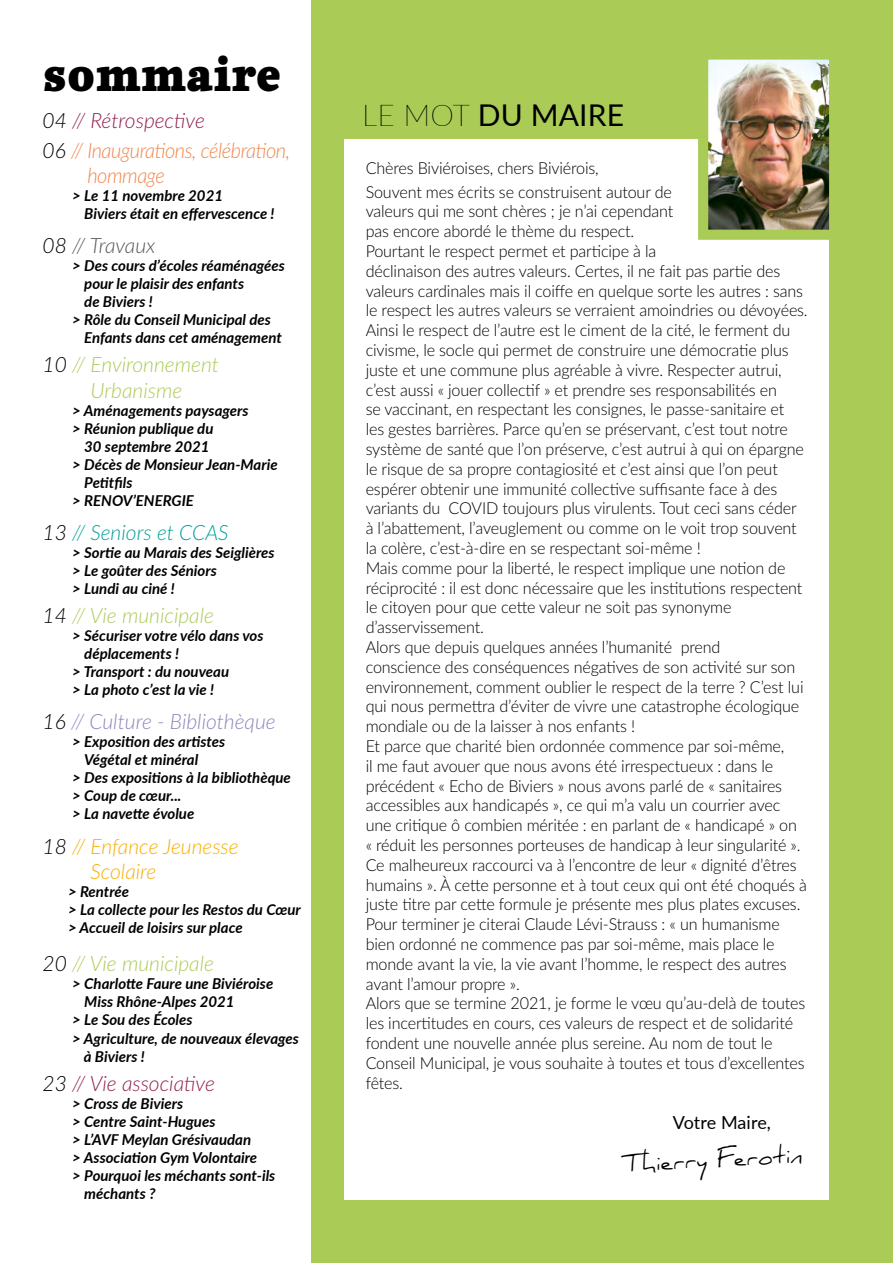
<style>
.page{position:relative;width:893px;height:1263px;background:#fff}
.page>*{position:absolute;margin:0;border:0;box-sizing:border-box;transform-origin:0 0}
.t1{font:900 45px "Quercus 10";letter-spacing:.005em;color:#000}
.t2{font:30px "Lato";letter-spacing:.005em;color:#000}
.t3{font:24px "Daniel";color:#000}
.t4{font:italic 300 21px/25.2px "Lato";color:#abcb57;text-align:center}
.t5{font:italic 300 21px/29.7px "Lato";letter-spacing:-.02em;color:#f08449;scale:.95 1}
.t6{font:italic 300 21px/25.2px "Lato";color:#f9ae00}
.t7{font:italic 300 21px "Lato";color:#9184be}
.t8{font:italic 300 21px "Lato";color:#911f50}
.t9{font:italic 300 21px "Lato";color:#00a19a}
.t10{font:italic 300 21px "Lato";color:#565655}
.t11{font:18px "Lato";letter-spacing:-.005em;color:#000}
.t12{font:300 16.5px/19.8px "Lato";letter-spacing:-.01em;color:#000}
.t13{font:italic 700 15px/18px "Lato";color:#000}
.s1{color:#000}
.s2{color:#911f50}
.s3{font-weight:100}
</style>
<div class="page">
<div style="left:312px;top:0;width:581px;height:1263px;background:#abcb57"></div>
<div style="left:344px;top:139px;width:485px;height:1060px;background:#fff"></div>
<img style="left:709px;top:60px;width:119px;height:169px">
<div style="left:698px;top:49px;width:141px;height:191px;border:10px solid #abcb57"></div>
<h1 class="t1" style="left:43px;top:42px;width:240px">sommaire</h1>
<p class="t5" style="left:43px;top:105px;width:262px"><span class="s1">04</span> <span class="s2">// Rétrospective<br></span><span class="s1">06</span> // Inaugurations, célébration,</p>
<p class="t5" style="left:87px;top:160px;width:83px">hommage</p>
<p class="t13" style="left:84px;top:186px;width:192px;text-indent:-12px">&gt; Le 11 novembre 2021<br>Biviers était en effervescence !</p>
<p class="t10" style="left:43px;top:231px;width:114px"><span class="s1">08</span> // Travaux</p>
<p class="t13" style="left:72px;top:256px;width:214px">&gt; Des cours d’écoles réaménagées</p>
<p class="t13" style="left:84px;top:274px;width:161px">pour le plaisir des enfants</p>
<p class="t13" style="left:84px;top:292px;width:70px">de Biviers !</p>
<p class="t13" style="left:72px;top:310px;width:200px">&gt; Rôle du Conseil Municipal des</p>
<p class="t13" style="left:84px;top:328px;width:199px">Enfants dans cet aménagement</p>
<p class="t4" style="left:43px;top:352px;width:178px"><span class="s1">10</span> // Environnement<br>Urbanisme</p>
<p class="t13" style="left:72px;top:401px;width:178px">&gt; Aménagements paysagers</p>
<p class="t13" style="left:72px;top:419px;width:143px">&gt; Réunion publique du</p>
<p class="t13" style="left:84px;top:437px;width:127px">30 septembre 2021</p>
<p class="t13" style="left:72px;top:455px;width:207px">&gt; Décès de Monsieur Jean-Marie</p>
<p class="t13" style="left:84px;top:473px;width:50px">Petitfils</p>
<p class="t13" style="left:72px;top:491px;width:123px">&gt; RENOV’ENERGIE</p>
<p class="t9" style="left:43px;top:517px;width:188px"><span class="s1">13</span> // Seniors et CCAS</p>
<p class="t13" style="left:72px;top:542px;width:204px">&gt; Sortie au Marais des Seiglières &gt; Le goûter des Séniors<br>&gt; Lundi au ciné !</p>
<p class="t4" style="left:43px;top:602px;width:173px"><span class="s1">14</span> // Vie municipale</p>
<p class="t13" style="left:72px;top:626px;width:193px">&gt; Sécuriser votre vélo dans vos</p>
<p class="t13" style="left:84px;top:644px;width:96px">déplacements !</p>
<p class="t13" style="left:72px;top:662px;width:158px">&gt; Transport : du nouveau</p>
<p class="t13" style="left:72px;top:680px;width:143px">&gt; La photo c’est la vie !</p>
<p class="t7" style="left:43px;top:707px;width:235px"><span class="s1">16</span> // Culture - Bibliothèque</p>
<p class="t13" style="left:72px;top:732px;width:154px">&gt; Exposition des artistes</p>
<p class="t13" style="left:84px;top:750px;width:115px">Végétal et minéral</p>
<p class="t13" style="left:72px;top:768px;width:220px">&gt; Des expositions à la bibliothèque</p>
<p class="t13" style="left:72px;top:786px;width:111px">&gt; Coup de cœur...</p>
<p class="t13" style="left:72px;top:804px;width:124px">&gt; La navette évolue</p>
<p class="t6" style="left:90px;top:833px;width:150px;text-indent:-48px"><span class="s1">18</span> // Enfance Jeunesse<br>Scolaire</p>
<p class="t13" style="left:68px;top:882px;width:234px">&gt; Rentrée<br>&gt; La collecte pour les Restos du Cœur &gt; Accueil de loisirs sur place</p>
<p class="t4" style="left:43px;top:950px;width:173px"><span class="s1">20</span> // Vie municipale</p>
<p class="t13" style="left:72px;top:974px;width:203px">&gt; Charlotte Faure une Biviéroise</p>
<p class="t13" style="left:84px;top:992px;width:152px">Miss Rhône-Alpes 2021</p>
<p class="t13" style="left:72px;top:1010px;width:122px">&gt; Le Sou des Écoles</p>
<p class="t13" style="left:72px;top:1028px;width:228px">&gt; Agriculture, de nouveaux élevages</p>
<p class="t13" style="left:84px;top:1046px;width:62px">à Biviers !</p>
<p class="t8" style="left:43px;top:1069px;width:174px"><span class="s1">23</span> // Vie associative</p>
<p class="t13" style="left:72px;top:1094px;width:112px">&gt; Cross de Biviers</p>
<p class="t13" style="left:72px;top:1112px;width:145px">&gt; Centre Saint-Hugues</p>
<p class="t13" style="left:72px;top:1130px;width:180px">&gt; L’AVF Meylan Grésivaudan</p>
<p class="t13" style="left:72px;top:1148px;width:186px">&gt; Association Gym Volontaire</p>
<p class="t13" style="left:72px;top:1166px;width:205px">&gt; Pourquoi les méchants sont-ils</p>
<p class="t13" style="left:84px;top:1184px;width:73px">méchants ?</p>
<h2 class="t2" style="left:362px;top:94px;width:263px"><span class="s3">LE MOT</span> DU MAIRE</h2>
<p class="t12" style="left:366px;top:155px;width:308px;line-height:24px">Chères Biviéroises, chers Biviérois,<br>Souvent mes écrits se construisent autour de</p>
<p class="t12" style="left:366px;top:201px;width:443px">valeurs qui me sont chères ; je n’ai cependant<br>pas encore abordé le thème du respect.<br>Pourtant le respect permet et participe à la<br>déclinaison des autres valeurs. Certes, il ne fait pas partie des valeurs cardinales mais il coiffe en quelque sorte les autres : sans le respect les autres valeurs se verraient amoindries ou dévoyées.<br>Ainsi le respect de l’autre est le ciment de la cité, le ferment du civisme, le socle qui permet de construire une démocratie plus juste et une commune plus agréable à vivre. Respecter autrui, c’est aussi « jouer collectif » et prendre ses responsabilités en<br>se vaccinant, en respectant les consignes, le passe-sanitaire et<br>les gestes barrières. Parce qu’en se préservant, c’est tout notre système de santé que l’on préserve, c’est autrui à qui on épargne le risque de sa propre contagiosité et c’est ainsi que l’on peut espérer obtenir une immunité collective suffisante face à des variants du COVID toujours plus virulents. Tout ceci sans céder à l’abattement, l’aveuglement ou comme on le voit trop souvent la colère, c’est-à-dire en se respectant soi-même !<br>Mais comme pour la liberté, le respect implique une notion de réciprocité : il est donc nécessaire que les institutions respectent le citoyen pour que cette valeur ne soit pas synonyme d’asservissement.<br>Alors que depuis quelques années l’humanité prend<br>conscience des conséquences négatives de son activité sur son environnement, comment oublier le respect de la terre ? C’est lui qui nous permettra d’éviter de vivre une catastrophe écologique mondiale ou de la laisser à nos enfants !<br>Et parce que charité bien ordonnée commence par soi-même,<br>il me faut avouer que nous avons été irrespectueux : dans le précédent « Echo de Biviers » nous avons parlé de « sanitaires accessibles aux handicapés », ce qui m’a valu un courrier avec une critique ô combien méritée : en parlant de « handicapé » on<br>« réduit les personnes porteuses de handicap à leur singularité ».<br>Ce malheureux raccourci va à l’encontre de leur « dignité d’êtres humains ». À cette personne et à tout ceux qui ont été choqués à juste titre par cette formule je présente mes plus plates excuses.<br>Pour terminer je citerai Claude Lévi-Strauss : « un humanisme bien ordonné ne commence pas par soi-même, mais place le monde avant la vie, la vie avant l’homme, le respect des autres avant l’amour propre ».<br>Alors que se termine 2021, je forme le vœu qu’au-delà de toutes les incertitudes en cours, ces valeurs de respect et de solidarité fondent une nouvelle année plus sereine. Au nom de tout le Conseil Municipal, je vous souhaite à toutes et tous d’excellentes fêtes.</p>
<p class="t11" style="left:673px;top:1109px;width:100px">Votre Maire,</p>
<h3 class="t3" style="left:621px;top:1149px;width:183px;rotate:-3deg">Thierry Ferotin</h3>
</div>
